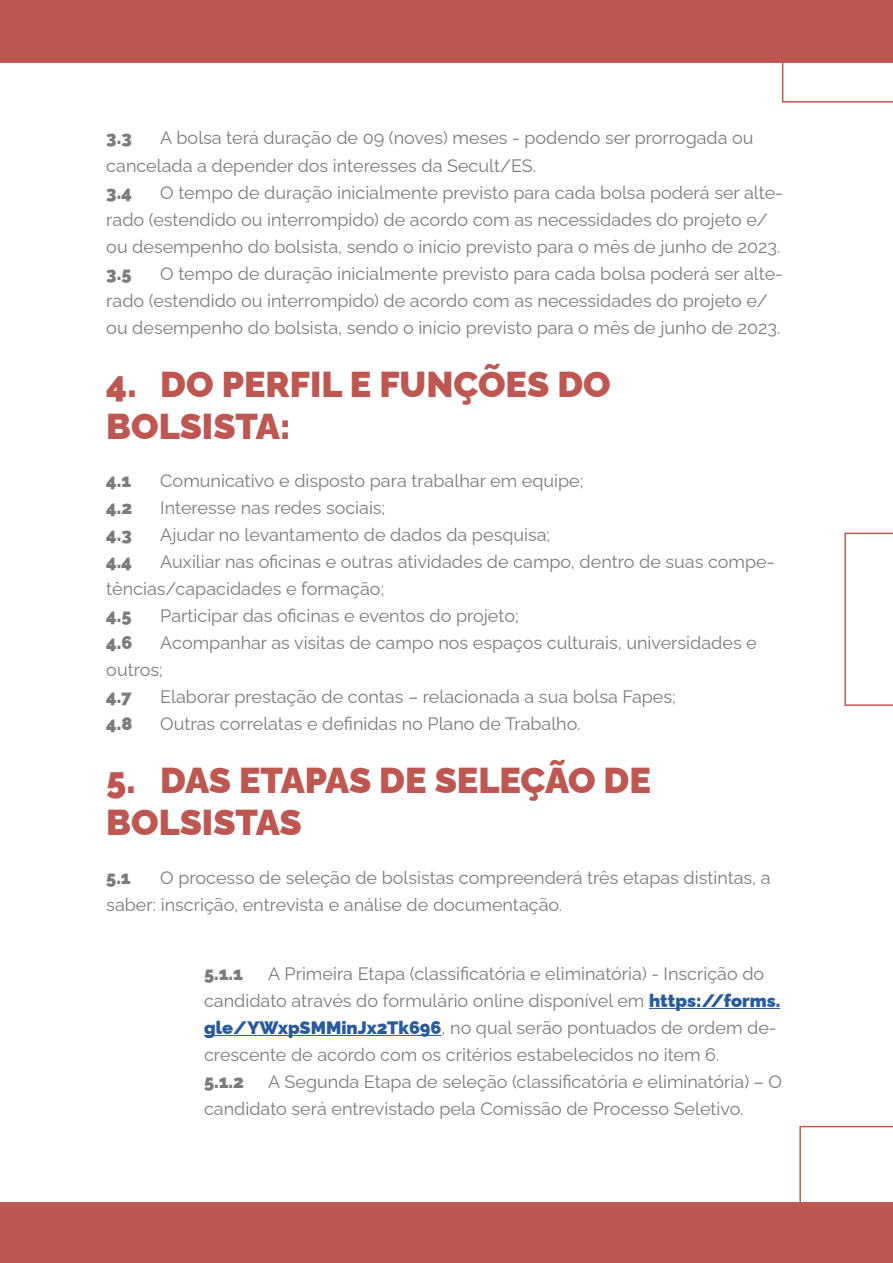
<style>
.page{position:relative;width:893px;height:1263px;background:#fff}
.page>*{position:absolute;margin:0;border:0;box-sizing:border-box;transform-origin:0 0}
.t1{font:900 36px/42px "Raleway";color:#be5751}
.t2{font:18px/27px "Raleway";color:#7b7b7c}
.t3{font:900 18px "Raleway";color:#7b7b7c}
.s1{font-weight:900;color:#275b9b}
</style>
<div class="page">
<div style="left:0;top:0;width:893px;height:63px;background:#be5751"></div>
<div style="left:0;top:1202px;width:893px;height:61px;background:#be5751"></div>
<svg style="left:844px;top:533px;width:49px;height:173px"></svg>
<svg style="left:782px;top:63px;width:111px;height:40px"></svg>
<svg style="left:799px;top:1126px;width:94px;height:76px"></svg>
<hr style="left:649px;top:1008px;width:131px;height:1px;background:#275b9b">
<hr style="left:204px;top:1035px;width:237px;height:1px;background:#275b9b">
<p class="t2" style="left:106px;top:123px;width:649px;text-indent:54px">A bolsa terá duração de 09 (noves) meses - podendo ser prorrogada ou cancelada a depender dos interesses da Secult/ES.</p>
<p class="t3" style="left:106px;top:178px;width:27px">3.4</p>
<p class="t3" style="left:106px;top:124px;width:27px">3.3</p>
<p class="t2" style="left:106px;top:177px;width:678px;text-indent:54px">O tempo de duração inicialmente previsto para cada bolsa poderá ser alte&shy;rado (estendido ou interrompido) de acordo com as necessidades do projeto e/ ou desempenho do bolsista, sendo o início previsto para o mês de junho de 2023.</p>
<p class="t3" style="left:106px;top:259px;width:27px">3.5</p>
<p class="t2" style="left:106px;top:258px;width:678px;text-indent:54px">O tempo de duração inicialmente previsto para cada bolsa poderá ser alte&shy;rado (estendido ou interrompido) de acordo com as necessidades do projeto e/ ou desempenho do bolsista, sendo o início previsto para o mês de junho de 2023.</p>
<h1 class="t1" style="left:106px;top:359px;width:506px">4. DO PERFIL E FUNÇÕES DO<br>BOLSISTA:</h1>
<p class="t3" style="left:106px;top:466px;width:26px">4.1</p>
<p class="t2" style="left:160px;top:465px;width:425px">Comunicativo e disposto para trabalhar em equipe;</p>
<p class="t3" style="left:106px;top:493px;width:27px">4.2</p>
<p class="t2" style="left:160px;top:492px;width:226px">Interesse nas redes sociais;</p>
<p class="t3" style="left:106px;top:520px;width:27px">4.3</p>
<p class="t2" style="left:160px;top:519px;width:391px">Ajudar no levantamento de dados da pesquisa;</p>
<p class="t3" style="left:106px;top:547px;width:27px">4.4</p>
<p class="t2" style="left:106px;top:546px;width:669px;text-indent:54px">Auxiliar nas oficinas e outras atividades de campo, dentro de suas compe&shy;tências/capacidades e formação;</p>
<p class="t3" style="left:106px;top:601px;width:27px">4.5</p>
<p class="t2" style="left:160px;top:600px;width:360px">Participar das oficinas e eventos do projeto;</p>
<p class="t3" style="left:106px;top:628px;width:28px">4.6</p>
<p class="t2" style="left:106px;top:627px;width:652px;text-indent:54px">Acompanhar as visitas de campo nos espaços culturais, universidades e outros;</p>
<p class="t3" style="left:106px;top:682px;width:27px">4.7</p>
<p class="t2" style="left:160px;top:681px;width:517px">Elaborar prestação de contas – relacionada a sua bolsa Fapes;</p>
<p class="t3" style="left:106px;top:709px;width:28px">4.8</p>
<p class="t2" style="left:160px;top:708px;width:422px">Outras correlatas e definidas no Plano de Trabalho.</p>
<h1 class="t1" style="left:106px;top:756px;width:546px">5. DAS ETAPAS DE SELEÇÃO DE<br>BOLSISTAS</h1>
<p class="t3" style="left:106px;top:863px;width:26px">5.1</p>
<p class="t2" style="left:106px;top:862px;width:666px;text-indent:54px">O processo de seleção de bolsistas compreenderá três etapas distintas, a saber: inscrição, entrevista e análise de documentação.</p>
<p class="t2" style="left:204px;top:958px;width:578px;text-indent:64px">A Primeira Etapa (classificatória e eliminatória) - Inscrição do candidato através do formulário online disponível em <span class="s1">https://forms. gle/YWxpSMMinJx2Tk696</span>, no qual serão pontuados de ordem de&shy;crescente de acordo com os critérios estabelecidos no item 6.</p>
<p class="t3" style="left:204px;top:1067px;width:41px">5.1.2</p>
<p class="t3" style="left:204px;top:959px;width:40px">5.1.1</p>
<p class="t2" style="left:204px;top:1066px;width:579px;text-indent:64px">A Segunda Etapa de seleção (classificatória e eliminatória) – O candidato será entrevistado pela Comissão de Processo Seletivo.</p>
</div>
